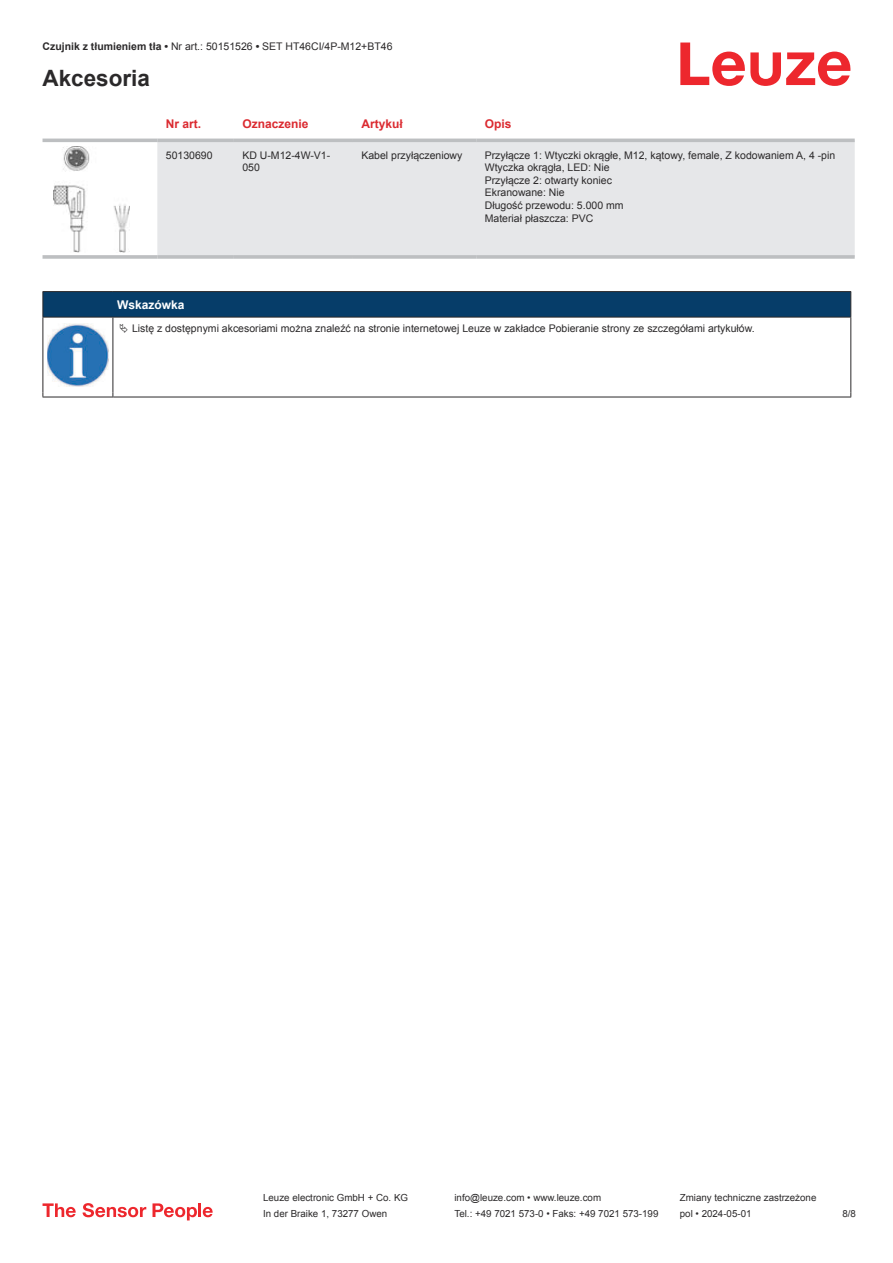
<style>
.page{position:relative;width:893px;height:1263px;background:#fff}
.page>*{position:absolute;margin:0;border:0;box-sizing:border-box;transform-origin:0 0}
.t1{font:700 22.5px "Arial";color:#2b292a}
.t2{font:700 12px "Arial";color:#db2a30}
.t3{font:700 12px "Arial";color:#fff}
.t4{font:10.5px/12.6px "Arial";color:#2b292a}
.t5{font:9.75px "Arial";color:#2b292a}
.s1{font-weight:700}
</style>
<div class="page">
<svg style="left:680px;top:43px;width:170px;height:43px"></svg>
<svg style="left:43px;top:138px;width:812px;height:114px"></svg>
<div style="left:157px;top:142px;width:698px;height:113px;background:#e6e7e9"></div>
<hr style="left:43px;top:139px;width:114px;height:3px;background:#bdbfc1">
<hr style="left:157px;top:139px;width:77px;height:3px;background:#bdbfc1">
<hr style="left:234px;top:139px;width:119px;height:3px;background:#bdbfc1">
<hr style="left:353px;top:139px;width:123px;height:3px;background:#bdbfc1">
<hr style="left:476px;top:139px;width:379px;height:3px;background:#bdbfc1">
<svg style="left:43px;top:255px;width:114px;height:4px"></svg>
<hr style="left:157px;top:255px;width:77px;height:4px;background:#bdbfc1">
<svg style="left:234px;top:255px;width:119px;height:4px"></svg>
<svg style="left:353px;top:255px;width:123px;height:4px"></svg>
<hr style="left:476px;top:255px;width:379px;height:4px;background:#bdbfc1">
<img style="left:54px;top:146px;width:75px;height:107px">
<svg style="left:44px;top:318px;width:806px;height:79px"></svg>
<hr style="left:43px;top:291px;width:70px;height:1px;background:#2b292a">
<hr style="left:43px;top:317px;width:70px;height:1px;background:#2b292a">
<hr style="left:113px;top:291px;width:738px;height:1px;background:#2b292a">
<div style="left:43px;top:292px;width:808px;height:25px;background:#063d69"></div>
<hr style="left:113px;top:317px;width:738px;height:1px;background:#2b292a">
<hr style="left:43px;top:317px;width:1px;height:75px;background:#2b292a">
<hr style="left:113px;top:317px;width:1px;height:75px;background:#2b292a">
<hr style="left:850px;top:317px;width:1px;height:75px;background:#2b292a">
<hr style="left:43px;top:397px;width:70px;height:1px;background:#2b292a">
<hr style="left:113px;top:397px;width:738px;height:1px;background:#2b292a">
<img style="left:47px;top:323px;width:61px;height:63px">
<div style="left:115px;top:318px;width:734px;height:20px;background:#fff"></div>
<svg style="left:43px;top:1203px;width:33px;height:14px"></svg>
<svg style="left:83px;top:1203px;width:63px;height:14px"></svg>
<svg style="left:153px;top:1203px;width:44px;height:17px"></svg>
<hr style="left:198px;top:1203px;width:3px;height:14px;background:#ed272d">
<svg style="left:203px;top:1207px;width:10px;height:10px"></svg>
<p class="t4" style="left:43px;top:41px;width:351px"><span class="s1">Czujnik z tłumieniem tła •</span> Nr art.: 50151526 <span class="s1">•</span> SET HT46CI/4P-M12+BT46</p>
<h1 class="t1" style="left:43px;top:70px;width:109px">Akcesoria</h1>
<p class="t2" style="left:166px;top:119px;width:37px">Nr art.</p>
<p class="t2" style="left:242px;top:119px;width:68px">Oznaczenie</p>
<p class="t2" style="left:361px;top:115px;width:43px">Artykuł</p>
<p class="t2" style="left:485px;top:119px;width:28px">Opis</p>
<p class="t4" style="left:166px;top:148px;width:48px">50130690</p>
<p class="t4" style="left:242px;top:148px;width:89px">KD U-M12-4W-V1-<br>050</p>
<p class="t4" style="left:361px;top:148px;width:102px">Kabel przyłączeniowy</p>
<p class="t4" style="left:485px;top:148px;width:352px">Przyłącze 1: Wtyczki okrągłe, M12, kątowy, female, Z kodowaniem A, 4 -pin<br>Wtyczka okrągła, LED: Nie<br>Przyłącze 2: otwarty koniec<br>Ekranowane: Nie<br>Długość przewodu: 5.000 mm<br>Materiał płaszcza: PVC</p>
<p class="t3" style="left:117px;top:296px;width:69px">Wskazówka</p>
<p class="t4" style="left:132px;top:322px;width:624px">Listę z dostępnymi akcesoriami można znaleźć na stronie internetowej Leuze w zakładce Pobieranie strony ze szczegółami artykułów.</p>
<p class="t5" style="left:263px;top:1191px;width:146px">Leuze electronic GmbH + Co. KG</p>
<p class="t5" style="left:454px;top:1191px;width:148px">info@leuze.com • www.leuze.com</p>
<p class="t5" style="left:680px;top:1191px;width:138px">Zmiany techniczne zastrzeżone</p>
<p class="t5" style="left:263px;top:1207px;width:126px">In der Braike 1, 73277 Owen</p>
<p class="t5" style="left:454px;top:1207px;width:205px">Tel.: +49 7021 573-0 • Faks: +49 7021 573-199</p>
<p class="t5" style="left:680px;top:1207px;width:73px">pol • 2024-05-01</p>
<p class="t5" style="left:842px;top:1210px;width:15px">8 /8</p>
</div>
